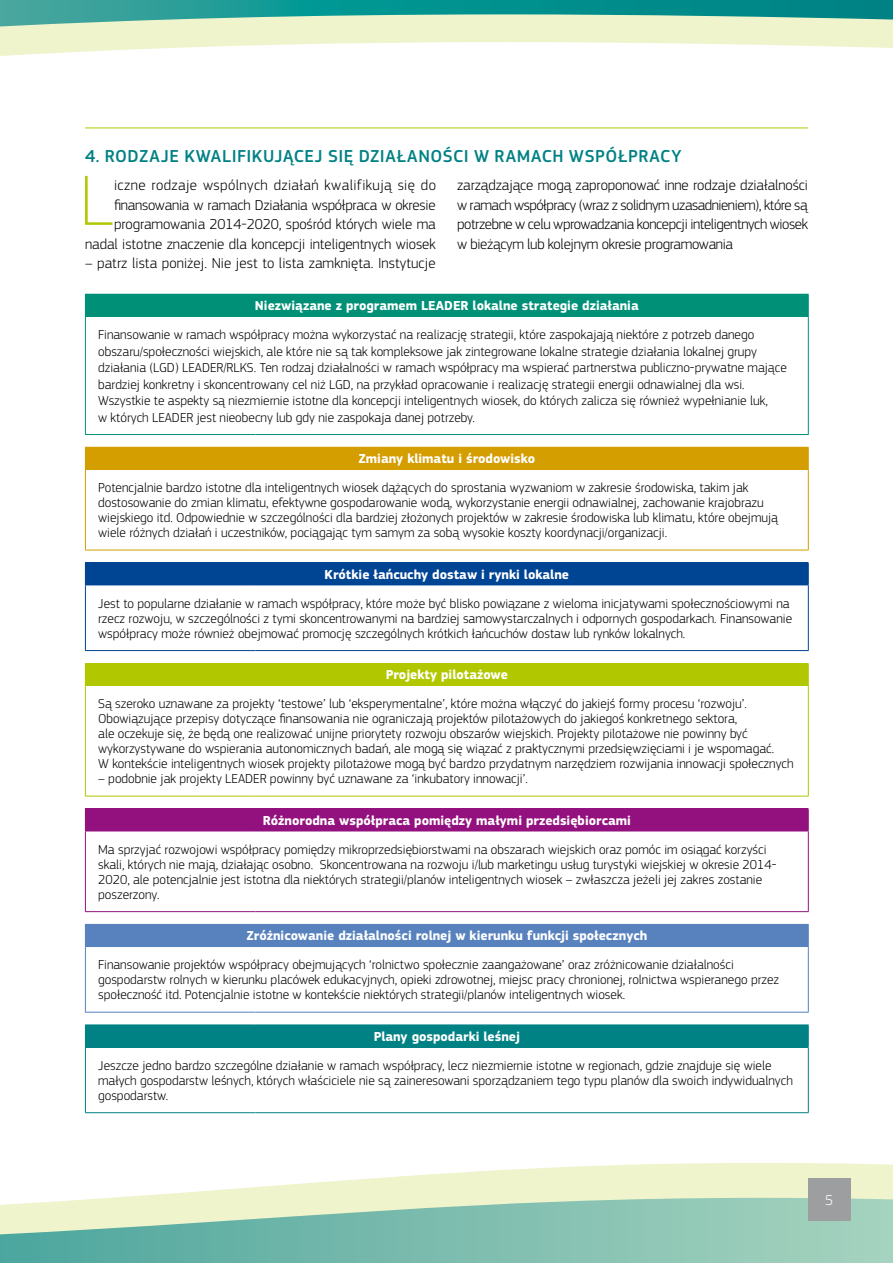
<style>
.page{position:relative;width:893px;height:1263px;background:#fff}
.page>*{position:absolute;margin:0;border:0;box-sizing:border-box;transform-origin:0 0}
.t1{font:100 73.8px "EC Square Sans Pro";color:#b1c800}
.t2{font:500 18px "EC Square Sans Pro";letter-spacing:.03em;color:#008183}
.t3{font:300 15px/19.5px "EC Square Sans Pro";letter-spacing:-.005em;color:#000;text-align:right}
.t4{font:300 15px "EC Square Sans Pro";color:#fff}
.t5{font:300 13.5px/15px "EC Square Sans Pro";color:#000}
.t6{font:700 13.5px "EC Square Sans Pro";color:#fff}
</style>
<div class="page">
<hr style="left:85px;top:128px;width:723px;height:1px;background:#b1c800">
<div style="left:85px;top:294px;width:723px;height:22px;background:#009078"></div>
<div style="left:85px;top:447px;width:723px;height:22px;background:#d49d00"></div>
<div style="left:85px;top:563px;width:723px;height:22px;background:#004494"></div>
<div style="left:85px;top:663px;width:723px;height:22px;background:#b1c800"></div>
<div style="left:85px;top:809px;width:723px;height:22px;background:#93117e"></div>
<div style="left:85px;top:924px;width:723px;height:22px;background:#5782bd"></div>
<div style="left:85px;top:1025px;width:723px;height:22px;background:#008183"></div>
<hr style="left:255px;top:294px;width:554px;height:1px;background:#009078">
<svg style="left:808px;top:295px;width:1px;height:21px"></svg>
<hr style="left:85px;top:316px;width:170px;height:1px;background:#009078">
<hr style="left:85px;top:317px;width:1px;height:117px;background:#009078">
<hr style="left:255px;top:316px;width:554px;height:1px;background:#009078">
<hr style="left:808px;top:317px;width:1px;height:117px;background:#009078">
<hr style="left:85px;top:434px;width:170px;height:1px;background:#009078">
<hr style="left:255px;top:434px;width:554px;height:1px;background:#009078">
<hr style="left:255px;top:447px;width:554px;height:1px;background:#d49d00">
<svg style="left:808px;top:448px;width:1px;height:21px"></svg>
<hr style="left:85px;top:469px;width:170px;height:1px;background:#d49d00">
<hr style="left:85px;top:470px;width:1px;height:80px;background:#d49d00">
<hr style="left:255px;top:469px;width:554px;height:1px;background:#d49d00">
<hr style="left:808px;top:470px;width:1px;height:80px;background:#d49d00">
<hr style="left:85px;top:550px;width:170px;height:1px;background:#d49d00">
<hr style="left:255px;top:550px;width:554px;height:1px;background:#d49d00">
<hr style="left:255px;top:584px;width:554px;height:1px;background:#004494">
<hr style="left:85px;top:562px;width:170px;height:1px;background:#004494">
<hr style="left:255px;top:562px;width:554px;height:1px;background:#004494">
<svg style="left:808px;top:563px;width:1px;height:21px"></svg>
<hr style="left:85px;top:585px;width:1px;height:65px;background:#004494">
<hr style="left:808px;top:585px;width:1px;height:65px;background:#004494">
<hr style="left:85px;top:650px;width:170px;height:1px;background:#004494">
<hr style="left:255px;top:650px;width:554px;height:1px;background:#004494">
<hr style="left:85px;top:808px;width:170px;height:1px;background:#93117e">
<hr style="left:255px;top:808px;width:554px;height:1px;background:#93117e">
<svg style="left:808px;top:809px;width:1px;height:22px"></svg>
<hr style="left:85px;top:831px;width:170px;height:1px;background:#93117e">
<hr style="left:85px;top:831px;width:1px;height:80px;background:#93117e">
<hr style="left:255px;top:831px;width:554px;height:1px;background:#93117e">
<hr style="left:808px;top:831px;width:1px;height:80px;background:#93117e">
<hr style="left:85px;top:911px;width:170px;height:1px;background:#93117e">
<hr style="left:255px;top:911px;width:554px;height:1px;background:#93117e">
<svg style="left:808px;top:663px;width:1px;height:22px"></svg>
<hr style="left:85px;top:685px;width:170px;height:1px;background:#b1c800">
<hr style="left:85px;top:686px;width:1px;height:110px;background:#b1c800">
<hr style="left:255px;top:685px;width:554px;height:1px;background:#b1c800">
<hr style="left:808px;top:686px;width:1px;height:110px;background:#b1c800">
<hr style="left:85px;top:796px;width:170px;height:1px;background:#b1c800">
<hr style="left:255px;top:796px;width:554px;height:1px;background:#b1c800">
<hr style="left:255px;top:924px;width:554px;height:1px;background:#5782bd">
<svg style="left:808px;top:925px;width:1px;height:21px"></svg>
<hr style="left:85px;top:946px;width:170px;height:1px;background:#5782bd">
<hr style="left:85px;top:947px;width:1px;height:65px;background:#5782bd">
<hr style="left:255px;top:946px;width:554px;height:1px;background:#5782bd">
<hr style="left:808px;top:947px;width:1px;height:65px;background:#5782bd">
<hr style="left:85px;top:1012px;width:170px;height:1px;background:#5782bd">
<hr style="left:255px;top:1012px;width:554px;height:1px;background:#5782bd">
<hr style="left:85px;top:1024px;width:170px;height:1px;background:#008183">
<hr style="left:255px;top:1024px;width:554px;height:1px;background:#008183">
<svg style="left:808px;top:1025px;width:1px;height:22px"></svg>
<hr style="left:85px;top:1047px;width:170px;height:1px;background:#008183">
<hr style="left:85px;top:1047px;width:1px;height:65px;background:#008183">
<hr style="left:255px;top:1047px;width:554px;height:1px;background:#008183">
<hr style="left:808px;top:1047px;width:1px;height:65px;background:#008183">
<hr style="left:85px;top:1112px;width:170px;height:1px;background:#008183">
<hr style="left:255px;top:1112px;width:554px;height:1px;background:#008183">
<svg style="left:110px;top:1163px;width:783px;height:35px;fill:#eff4cd"></svg>
<svg style="left:0;top:1198px;width:893px;height:65px;background:#95c9b6"></svg>
<div style="left:808px;top:1178px;width:42px;height:42px;background:#9c9e9f"></div>
<svg style="left:0;top:26px;width:893px;height:30px;fill:#eff4cd"></svg>
<svg style="left:0;top:0;width:893px;height:26px;background:#5bb3a4"></svg>
<h2 class="t2" style="left:85px;top:146px;width:598px">4. RODZAJE KWALIFIKUJĄCEJ SIĘ DZIAŁANOŚCI W RAMACH WSPÓŁPRACY</h2>
<h1 class="t1" style="left:80px;top:157px;width:35px">L</h1>
<p class="t3" style="left:85px;top:176px;width:352px">iczne rodzaje wspólnych działań kwalifikują się do finansowania w ramach Działania współpraca w okresie programowania 2014‑2020, spośród których wiele ma nadal istotne znaczenie dla koncepcji inteligentnych wiosek</p>
<p class="t3" style="left:85px;top:254px;width:352px">– patrz lista poniżej. Nie jest to lista zamknięta. Instytucje</p>
<p class="t3" style="left:457px;top:176px;width:352px;text-align:justify">zarządzające mogą zaproponować inne rodzaje działalności w ramach współpracy (wraz z solidnym uzasadnieniem), które są potrzebne w celu wprowadzania koncepcji inteligentnych wiosek w bieżącym lub kolejnym okresie programowania</p>
<p class="t6" style="left:255px;top:298px;width:385px">Niezwiązane z programem LEADER lokalne strategie działania</p>
<p class="t5" style="left:98px;top:326px;width:690px;line-height:16.5px">Finansowanie w ramach współpracy można wykorzystać na realizację strategii, które zaspokajają niektóre z potrzeb danego obszaru/społeczności wiejskich, ale które nie są tak kompleksowe jak zintegrowane lokalne strategie działania lokalnej grupy działania (LGD) LEADER/RLKS. Ten rodzaj działalności w ramach współpracy ma wspierać partnerstwa publiczno-prywatne mające bardziej konkretny i skoncentrowany cel niż LGD, na przykład opracowanie i realizację strategii energii odnawialnej dla wsi.<br>Wszystkie te aspekty są niezmiernie istotne dla koncepcji inteligentnych wiosek, do których zalicza się również wypełnianie luk,<br>w których LEADER jest nieobecny lub gdy nie zaspokaja danej potrzeby.</p>
<p class="t6" style="left:358px;top:451px;width:178px">Zmiany klimatu i środowisko</p>
<p class="t5" style="left:98px;top:480px;width:681px">Potencjalnie bardzo istotne dla inteligentnych wiosek dążących do sprostania wyzwaniom w zakresie środowiska, takim jak dostosowanie do zmian klimatu, efektywne gospodarowanie wodą, wykorzystanie energii odnawialnej, zachowanie krajobrazu wiejskiego itd. Odpowiednie w szczególności dla bardziej złożonych projektów w zakresie środowiska lub klimatu, które obejmują wiele różnych działań i uczestników, pociągając tym samym za sobą wysokie koszty koordynacji/organizacji.</p>
<p class="t6" style="left:325px;top:566px;width:246px">Krótkie łańcuchy dostaw i rynki lokalne</p>
<p class="t5" style="left:98px;top:596px;width:695px">Jest to popularne działanie w ramach współpracy, które może być blisko powiązane z wieloma inicjatywami społecznościowymi na rzecz rozwoju, w szczególności z tymi skoncentrowanymi na bardziej samowystarczalnych i odpornych gospodarkach. Finansowanie współpracy może również obejmować promocję szczególnych krótkich łańcuchów dostaw lub rynków lokalnych.</p>
<p class="t6" style="left:386px;top:667px;width:124px">Projekty pilotażowe</p>
<p class="t5" style="left:98px;top:696px;width:697px">Są szeroko uznawane za projekty ‘testowe’ lub ‘eksperymentalne’, które można włączyć do jakiejś formy procesu ‘rozwoju’.<br>Obowiązujące przepisy dotyczące finansowania nie ograniczają projektów pilotażowych do jakiegoś konkretnego sektora,<br>ale oczekuje się, że będą one realizować unijne priorytety rozwoju obszarów wiejskich. Projekty pilotażowe nie powinny być wykorzystywane do wspierania autonomicznych badań, ale mogą się wiązać z praktycznymi przedsięwzięciami i je wspomagać.<br>W kontekście inteligentnych wiosek projekty pilotażowe mogą być bardzo przydatnym narzędziem rozwijania innowacji społecznych</p>
<p class="t5" style="left:98px;top:771px;width:431px">– podobnie jak projekty LEADER powinny być uznawane za ‘inkubatory innowacji’.</p>
<p class="t6" style="left:263px;top:812px;width:370px">Różnorodna współpraca pomiędzy małymi przedsiębiorcami</p>
<p class="t5" style="left:98px;top:842px;width:680px">Ma sprzyjać rozwojowi współpracy pomiędzy mikroprzedsiębiorstwami na obszarach wiejskich oraz pomóc im osiągać korzyści skali, których nie mają, działając osobno. Skoncentrowana na rozwoju i/lub marketingu usług turystyki wiejskiej w okresie 2014- 2020, ale potencjalnie jest istotna dla niektórych strategii/planów inteligentnych wiosek – zwłaszcza jeżeli jej zakres zostanie poszerzony.</p>
<p class="t6" style="left:246px;top:928px;width:402px">Zróżnicowanie działalności rolnej w kierunku funkcji społecznych</p>
<p class="t5" style="left:98px;top:957px;width:683px">Finansowanie projektów współpracy obejmujących ‘rolnictwo społecznie zaangażowane’ oraz zróżnicowanie działalności gospodarstw rolnych w kierunku placówek edukacyjnych, opieki zdrowotnej, miejsc pracy chronionej, rolnictwa wspieranego przez społeczność itd. Potencjalnie istotne w kontekście niektórych strategii/planów inteligentnych wiosek.</p>
<p class="t6" style="left:374px;top:1028px;width:148px">Plany gospodarki leśnej</p>
<p class="t5" style="left:98px;top:1058px;width:696px">Jeszcze jedno bardzo szczególne działanie w ramach współpracy, lecz niezmiernie istotne w regionach, gdzie znajduje się wiele małych gospodarstw leśnych, których właściciele nie są zaineresowani sporządzaniem tego typu planów dla swoich indywidualnych gospodarstw.</p>
<p class="t4" style="left:825px;top:1191px;width:10px">5</p>
</div>
